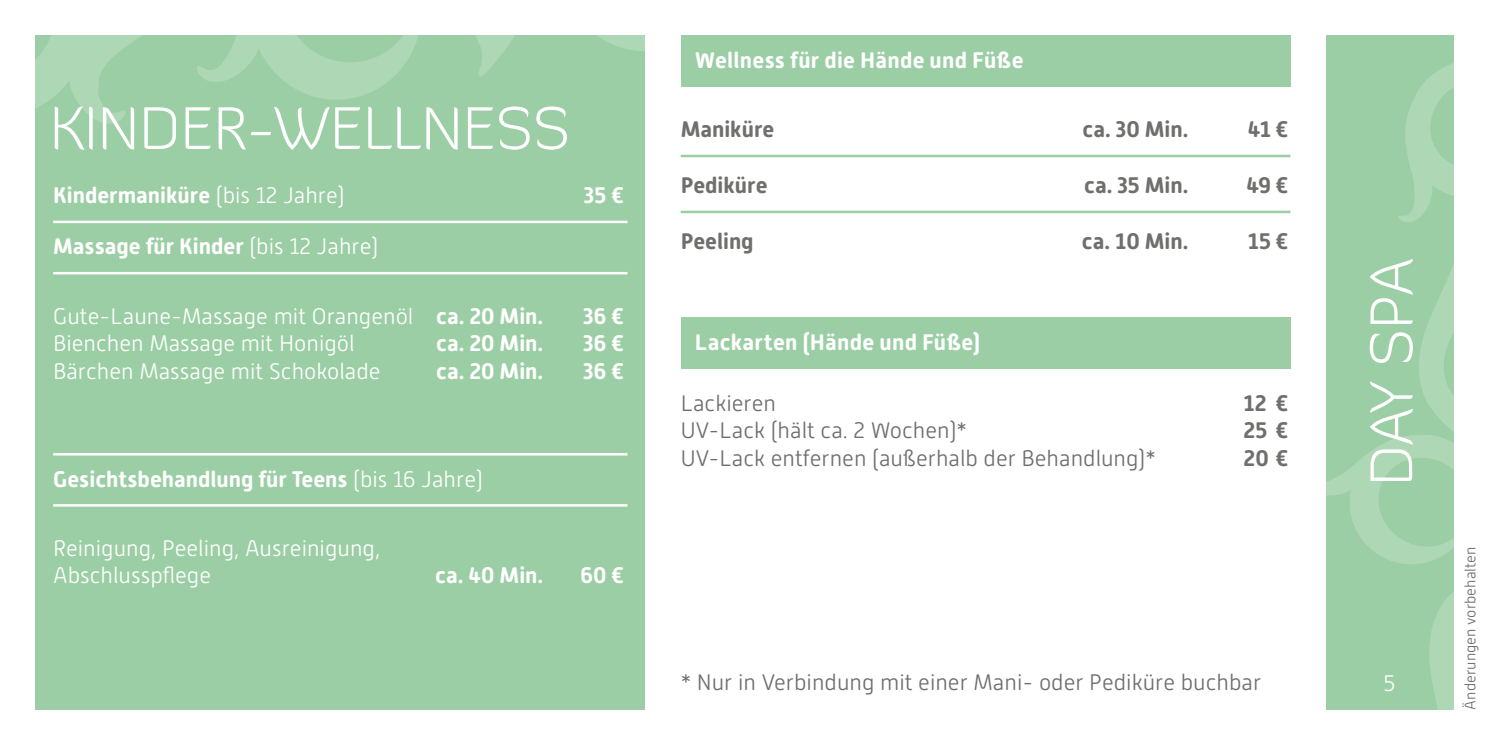
<style>
.page{position:relative;width:1489px;height:745px;background:#fff}
.page>*{position:absolute;margin:0;border:0;box-sizing:border-box;transform-origin:0 0}
.t1{font:300 60px "Diavlo";color:#fff}
.t2{font:700 22.5px "Alwyn New Rounded";color:#fff}
.t3{font:300 22.5px/27.5px "Alwyn New Rounded";color:#fff}
.t4{font:300 22.5px "Alwyn New Rounded";color:#6f6f6e}
.t5{font:700 22.5px "Alwyn New Rounded";color:#6f6f6e}
.t6{font:300 15px "Alwyn New Rounded";color:#6f6f6e}
.s1{font-weight:300}
.s2{font-weight:700}
</style>
<div class="page">
<svg style="left:1326px;top:35px;width:127px;height:674px;background:#9ecfa7"></svg>
<hr style="left:680px;top:155px;width:610px;height:2px;background:#9bcea4">
<hr style="left:680px;top:210px;width:610px;height:3px;background:#9bcea4">
<div style="left:680px;top:35px;width:610px;height:51px;background:#9bcea4"></div>
<div style="left:680px;top:317px;width:610px;height:51px;background:#9bcea4"></div>
<div style="left:35px;top:35px;width:610px;height:674px;background:#9bcea4"></div>
<svg style="left:35px;top:35px;width:610px;height:89px"></svg>
<hr style="left:53px;top:272px;width:574px;height:2px;background:#fff">
<hr style="left:53px;top:504px;width:574px;height:2px;background:#fff">
<hr style="left:53px;top:452px;width:574px;height:3px;background:#fff">
<hr style="left:53px;top:220px;width:574px;height:3px;background:#fff">
<h1 class="t1" style="left:50px;top:91px;width:522px">KINDER-WELLNESS</h1>
<p class="t2" style="left:53px;top:182px;width:293px">Kindermaniküre <span class="s1">(bis 12 Jahre)</span></p>
<p class="t2" style="left:584px;top:182px;width:41px">35 €</p>
<p class="t2" style="left:53px;top:233px;width:326px">Massage für Kinder <span class="s1">(bis 12 Jahre)</span></p>
<p class="t3" style="left:53px;top:302px;width:491px">Gute-Laune-Massage mit Orangenöl <span class="s2">ca. 20 Min.</span></p>
<p class="t2" style="left:583px;top:302px;width:42px">36 €</p>
<p class="t3" style="left:53px;top:329px;width:303px">Bienchen Massage mit Honigöl</p>
<p class="t2" style="left:436px;top:330px;width:109px">ca. 20 Min.</p>
<p class="t2" style="left:583px;top:330px;width:42px">36 €</p>
<p class="t3" style="left:53px;top:357px;width:329px">Bärchen Massage mit Schokolade</p>
<p class="t2" style="left:436px;top:357px;width:109px">ca. 20 Min.</p>
<p class="t2" style="left:583px;top:357px;width:42px">36 €</p>
<p class="t2" style="left:53px;top:465px;width:431px">Gesichtsbehandlung für Teens <span class="s1">(bis 16 Jahre)</span></p>
<p class="t3" style="left:53px;top:534px;width:328px">Reinigung, Peeling, Ausreinigung,<br>Abschlusspflege</p>
<p class="t2" style="left:435px;top:562px;width:109px">ca. 40 Min.</p>
<p class="t2" style="left:580px;top:562px;width:45px">60 €</p>
<p class="t2" style="left:694px;top:47px;width:330px">Wellness für die Hände und Füße</p>
<p class="t5" style="left:680px;top:116px;width:95px">Maniküre</p>
<p class="t5" style="left:1082px;top:116px;width:107px">ca. 30 Min.</p>
<p class="t5" style="left:1247px;top:116px;width:42px">41 €</p>
<p class="t5" style="left:680px;top:172px;width:88px">Pediküre</p>
<p class="t5" style="left:1084px;top:172px;width:106px">ca. 35 Min.</p>
<p class="t5" style="left:1246px;top:172px;width:43px">49 €</p>
<p class="t5" style="left:680px;top:228px;width:74px">Peeling</p>
<p class="t5" style="left:1081px;top:228px;width:108px">ca. 10 Min.</p>
<p class="t5" style="left:1247px;top:228px;width:42px">15 €</p>
<p class="t2" style="left:694px;top:329px;width:287px">Lackarten (Hände und Füße)</p>
<p class="t4" style="left:680px;top:390px;width:97px">Lackieren</p>
<p class="t5" style="left:1243px;top:389px;width:47px">12 €</p>
<p class="t4" style="left:680px;top:417px;width:288px">UV-Lack (hält ca. 2 Wochen)*</p>
<p class="t5" style="left:1243px;top:417px;width:46px">25 €</p>
<p class="t4" style="left:680px;top:445px;width:476px">UV-Lack entfernen (außerhalb der Behandlung)*</p>
<p class="t5" style="left:1243px;top:444px;width:46px">20 €</p>
<p class="t4" style="left:680px;top:669px;width:582px">* Nur in Verbindung mit einer Mani- oder Pediküre buchbar</p>
<h1 class="t1" style="left:1354px;top:486px;width:228px;rotate:-90deg">DAY SPA</h1>
<p class="t3" style="left:1383px;top:669px;width:13px">5</p>
<p class="t6" style="left:1461px;top:709px;width:164px;rotate:-90deg">Änderungen vorbehalten</p>
</div>
